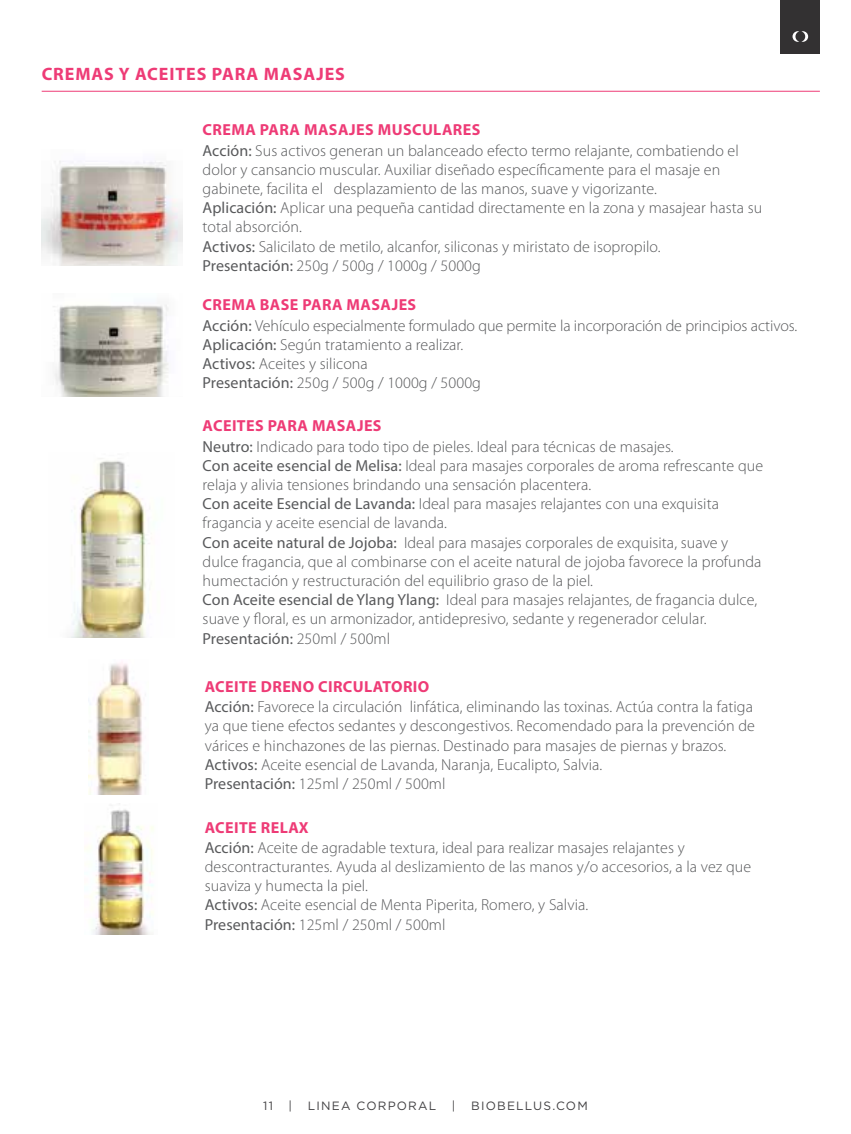
<style>
.page{position:relative;width:851px;height:1134px;background:#fff}
.page>*{position:absolute;margin:0;border:0;box-sizing:border-box;transform-origin:0 0}
.t1{font:700 18px "Myriad Pro";letter-spacing:.05em;color:#ee3b76}
.t2{font:300 16px/19.4px "Myriad Pro";letter-spacing:.005em;color:#58595b}
.t3{font:12px "Gotham";letter-spacing:.1em;color:#414042}
.s1{font-weight:700;color:#ee3b76}
.s2{font-weight:400}
</style>
<div class="page">
<hr style="left:42px;top:91px;width:777px;height:1px;background:#ee3b76">
<img style="left:42px;top:161px;width:141px;height:104px">
<img style="left:53px;top:304px;width:116px;height:92px">
<img style="left:69px;top:458px;width:81px;height:180px">
<img style="left:86px;top:803px;width:68px;height:131px">
<img style="left:88px;top:662px;width:55px;height:133px">
<div style="left:780px;top:0;width:39px;height:54px;background:#333132"></div>
<svg style="left:792px;top:31px;width:16px;height:11px"></svg>
<p class="t1" style="left:42px;top:64px;width:305px">CREMAS Y ACEITES PARA MASAJES</p>
<p class="t2" style="left:202px;top:121px;width:561px"><span class="s1">CREMA PARA MASAJES MUSCULARES<br></span><span class="s2">Acción:</span> Sus activos generan un balanceado efecto termo relajante, combatiendo el dolor y cansancio muscular. Auxiliar diseñado específicamente para el masaje en gabinete, facilita el desplazamiento de las manos, suave y vigorizante.<br><span class="s2">Aplicación:</span> Aplicar una pequeña cantidad directamente en la zona y masajear hasta su total absorción.<br><span class="s2">Activos:</span> Salicilato de metilo, alcanfor, siliconas y miristato de isopropilo.<br><span class="s2">Presentación:</span> 250g / 500g / 1000g / 5000g</p>
<p class="t2" style="left:202px;top:296px;width:596px"><span class="s1">CREMA BASE PARA MASAJES<br></span><span class="s2">Acción:</span> Vehículo especialmente formulado que permite la incorporación de principios activos.<br><span class="s2">Aplicación:</span> Según tratamiento a realizar.<br><span class="s2">Activos:</span> Aceites y silicona<br><span class="s2">Presentación:</span> 250g / 500g / 1000g / 5000g</p>
<p class="t2" style="left:202px;top:417px;width:562px"><span class="s1">ACEITES PARA MASAJES<br></span><span class="s2">Neutro:</span> Indicado para todo tipo de pieles. Ideal para técnicas de masajes.<br><span class="s2">Con aceite esencial de Melisa:</span> Ideal para masajes corporales de aroma refrescante que relaja y alivia tensiones brindando una sensación placentera.<br><span class="s2">Con aceite Esencial de Lavanda:</span> Ideal para masajes relajantes con una exquisita fragancia y aceite esencial de lavanda.<br><span class="s2">Con aceite natural de Jojoba:</span> Ideal para masajes corporales de exquisita, suave y dulce fragancia, que al combinarse con el aceite natural de jojoba favorece la profunda humectación y restructuración del equilibrio graso de la piel.<br><span class="s2">Con Aceite esencial de Ylang Ylang:</span> Ideal para masajes relajantes, de fragancia dulce, suave y floral, es un armonizador, antidepresivo, sedante y regenerador celular.<br><span class="s2">Presentación:</span> 250ml / 500ml</p>
<p class="t2" style="left:205px;top:677px;width:551px"><span class="s1">ACEITE DRENO CIRCULATORIO<br></span><span class="s2">Acción:</span> Favorece la circulación linfática, eliminando las toxinas. Actúa contra la fatiga ya que tiene efectos sedantes y descongestivos. Recomendado para la prevención de várices e hinchazones de las piernas. Destinado para masajes de piernas y brazos.<br><span class="s2">Activos:</span> Aceite esencial de Lavanda, Naranja, Eucalipto, Salvia.<br><span class="s2">Presentación:</span> 125ml / 250ml / 500ml</p>
<p class="t2" style="left:205px;top:818px;width:547px"><span class="s1">ACEITE RELAX<br></span><span class="s2">Acción:</span> Aceite de agradable textura, ideal para realizar masajes relajantes y descontracturantes. Ayuda al deslizamiento de las manos y/o accesorios, a la vez que suaviza y humecta la piel.<br><span class="s2">Activos:</span> Aceite esencial de Menta Piperita, Romero, y Salvia.<br><span class="s2">Presentación:</span> 125ml / 250ml / 500ml</p>
<p class="t3" style="left:263px;top:1098px;width:11px">11</p>
<p class="t3" style="left:288px;top:1098px;width:5px">|</p>
<p class="t3" style="left:308px;top:1098px;width:130px">LINEA CORPORAL</p>
<p class="t3" style="left:452px;top:1098px;width:5px">|</p>
<p class="t3" style="left:471px;top:1098px;width:118px">BIOBELLUS.COM</p>
</div>
